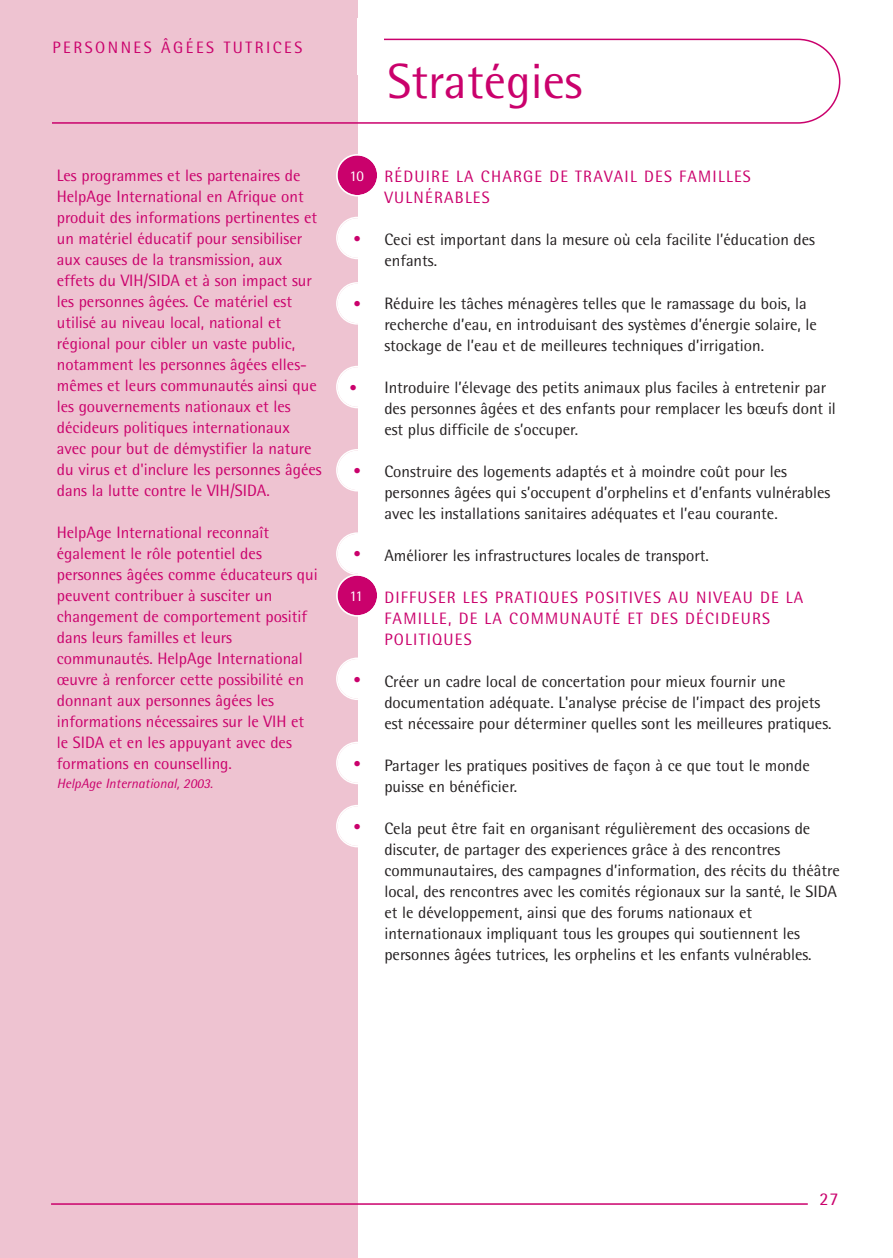
<style>
.page{position:relative;width:893px;height:1258px;background:#fff}
.page>*{position:absolute;margin:0;border:0;box-sizing:border-box;transform-origin:0 0}
.t1{font:49.5px "Agfa Rotis Semisans";color:#ca016c}
.t2{font:18px "Agfa Rotis Semisans";color:#ca016c}
.t3{font:16.5px/21px "Agfa Rotis Semisans";color:#231f20}
.t4{font:16.5px/21px "Agfa Rotis Semisans";color:#ca016c}
.t5{font:16.5px/21px "Agfa Rotis Semisans";letter-spacing:.075em;color:#ca016c}
.t6{font:16.5px "Agfa Rotis Semisans";letter-spacing:.15em;color:#ca016c}
.t7{font:15px "Agfa Rotis Semisans";color:#ca016c}
.t8{font:15px "Agfa Rotis Semisans";color:#fff}
.t9{font:italic 13.5px "Agfa Rotis Semisans";color:#ca016c}
</style>
<div class="page">
<div style="left:0;top:0;width:357px;height:1258px;background:#eec3d1"></div>
<svg style="left:52px;top:39px;width:788px;height:85px"></svg>
<div style="left:0;top:18px;width:357px;height:57px;background:#eec3d1"></div>
<div style="left:357px;top:18px;width:27px;height:57px;background:#fff"></div>
<hr style="left:51px;top:1203px;width:756px;height:1px;background:#ca016c">
<svg style="left:336px;top:217px;width:22px;height:42px"></svg>
<svg style="left:336px;top:154px;width:41px;height:42px"></svg>
<svg style="left:336px;top:366px;width:22px;height:42px"></svg>
<svg style="left:336px;top:449px;width:22px;height:42px"></svg>
<svg style="left:336px;top:532px;width:41px;height:85px"></svg>
<svg style="left:336px;top:657px;width:22px;height:43px"></svg>
<svg style="left:336px;top:741px;width:22px;height:43px"></svg>
<svg style="left:336px;top:805px;width:22px;height:42px"></svg>
<svg style="left:336px;top:282px;width:22px;height:43px"></svg>
<p class="t6" style="left:53px;top:41px;width:251px">PERSONNES ÂGÉES TUTRICES</p>
<p class="t4" style="left:57px;top:166px;width:266px">Les programmes et les partenaires de HelpAge International en Afrique ont produit des informations pertinentes et un matériel éducatif pour sensibiliser aux causes de la transmission, aux effets du VIH/SIDA et à son impact sur les personnes âgées. Ce matériel est utilisé au niveau local, national et régional pour cibler un vaste public, notamment les personnes âgées elles&shy;mêmes et leurs communautés ainsi que les gouvernements nationaux et les décideurs politiques internationaux avec pour but de démystifier la nature du virus et d'inclure les personnes âgées dans la lutte contre le VIH/SIDA.</p>
<p class="t4" style="left:57px;top:523px;width:262px">HelpAge International reconnaît également le rôle potentiel des personnes âgées comme éducateurs qui peuvent contribuer à susciter un changement de comportement positif dans leurs familles et leurs communautés. HelpAge International œuvre à renforcer cette possibilité en donnant aux personnes âgées les informations nécessaires sur le VIH et le SIDA et en les appuyant avec des formations en counselling.</p>
<p class="t9" style="left:57px;top:778px;width:158px">HelpAge International, 2003.</p>
<h1 class="t1" style="left:387px;top:62px;width:196px">Stratégies</h1>
<p class="t8" style="left:349px;top:170px;width:16px">10</p>
<p class="t7" style="left:353px;top:233px;width:9px">•</p>
<p class="t7" style="left:353px;top:298px;width:9px">•</p>
<p class="t7" style="left:349px;top:382px;width:9px">•</p>
<p class="t7" style="left:353px;top:465px;width:9px">•</p>
<p class="t7" style="left:353px;top:549px;width:9px">•</p>
<p class="t8" style="left:349px;top:590px;width:15px">11</p>
<p class="t7" style="left:353px;top:674px;width:9px">•</p>
<p class="t7" style="left:353px;top:758px;width:9px">•</p>
<p class="t7" style="left:353px;top:821px;width:9px">•</p>
<p class="t5" style="left:384px;top:168px;width:368px">RÉDUIRE LA CHARGE DE TRAVAIL DES FAMILLES<br>VULNÉRABLES</p>
<p class="t3" style="left:384px;top:231px;width:432px">Ceci est important dans la mesure où cela facilite l’éducation des enfants.</p>
<p class="t3" style="left:384px;top:294px;width:434px">Réduire les tâches ménagères telles que le ramassage du bois, la recherche d’eau, en introduisant des systèmes d’énergie solaire, le stockage de l’eau et de meilleures techniques d’irrigation.</p>
<p class="t3" style="left:384px;top:378px;width:453px">Introduire l’élevage des petits animaux plus faciles à entretenir par des personnes âgées et des enfants pour remplacer les bœufs dont il est plus difficile de s’occuper.</p>
<p class="t3" style="left:384px;top:462px;width:447px">Construire des logements adaptés et à moindre coût pour les personnes âgées qui s’occupent d’orphelins et d’enfants vulnérables avec les installations sanitaires adéquates et l’eau courante.</p>
<p class="t3" style="left:384px;top:546px;width:326px">Améliorer les infrastructures locales de transport.</p>
<p class="t5" style="left:384px;top:588px;width:420px">DIFFUSER LES PRATIQUES POSITIVES AU NIVEAU DE LA<br>FAMILLE, DE LA COMMUNAUTÉ ET DES DÉCIDEURS<br>POLITIQUES</p>
<p class="t3" style="left:384px;top:672px;width:448px">Créer un cadre local de concertation pour mieux fournir une documentation adéquate. L'analyse précise de l’impact des projets est nécessaire pour déterminer quelles sont les meilleures pratiques.</p>
<p class="t3" style="left:384px;top:756px;width:427px">Partager les pratiques positives de façon à ce que tout le monde puisse en bénéficier.</p>
<p class="t3" style="left:384px;top:819px;width:457px">Cela peut être fait en organisant régulièrement des occasions de discuter, de partager des experiences grâce à des rencontres communautaires, des campagnes d’information, des récits du théâtre local, des rencontres avec les comités régionaux sur la santé, le SIDA et le développement, ainsi que des forums nationaux et internationaux impliquant tous les groupes qui soutiennent les personnes âgées tutrices, les orphelins et les enfants vulnérables.</p>
<p class="t2" style="left:819px;top:1192px;width:20px">27</p>
</div>
